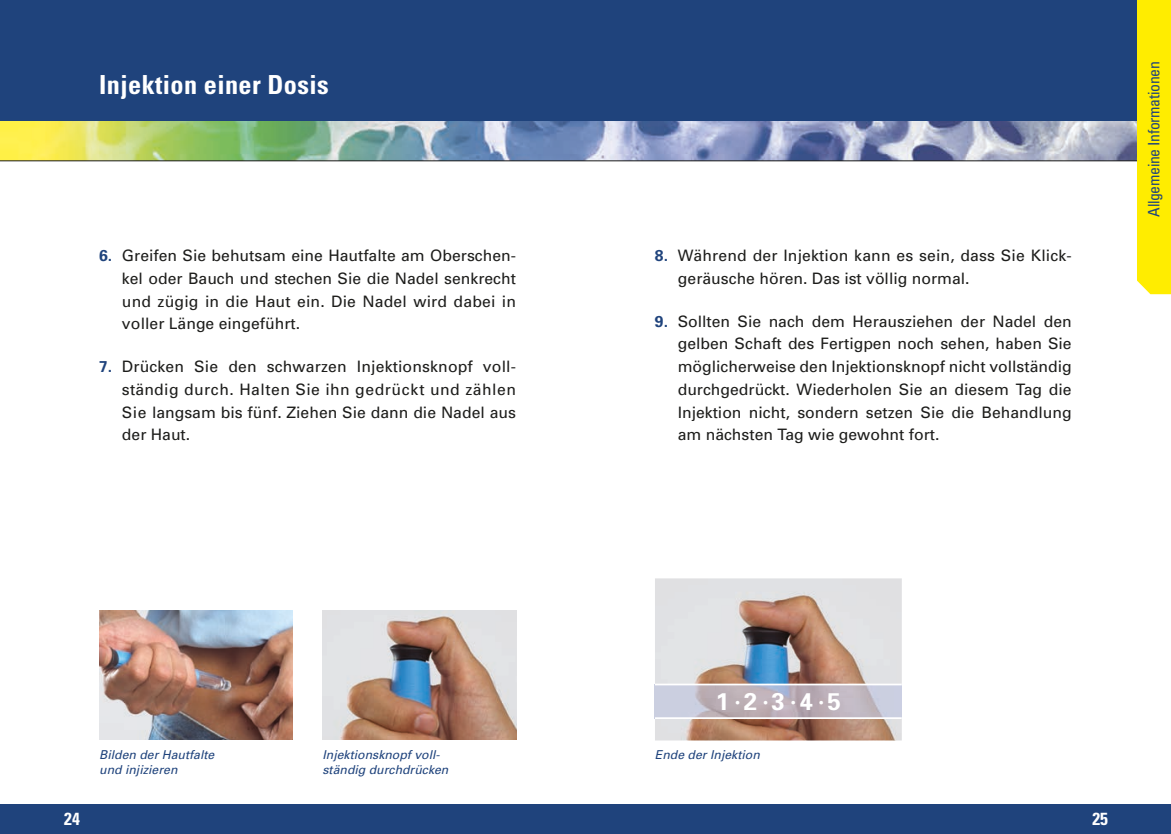
<style>
.page{position:relative;width:1171px;height:834px;background:#fff}
.page>*{position:absolute;margin:0;border:0;box-sizing:border-box;transform-origin:0 0}
.t1{font:700 condensed 26.25px "Univers";letter-spacing:.015em;color:#fff}
.t2{font:700 24.15px "Univers";color:#fff}
.t3{font:700 condensed 17.5px "Univers";color:#fff}
.t4{font:15.75px/22.8px "Univers";color:#1d1d1b;text-align:justify}
.t5{font:condensed 15.75px "Univers";letter-spacing:-.02em;color:#1f437c}
.t6{font:italic 12.25px/14px "Univers";color:#1f437c}
.s1{font-weight:700;color:#1f437c}
.s2{font-size:14.53px}
</style>
<div class="page">
<div style="left:0;top:0;width:1171px;height:122px;background:#1f437c"></div>
<img style="left:0;top:122px;width:1137px;height:38px">
<hr style="left:0;top:160px;width:1171px;height:1px;background:#1d1d1b">
<div style="left:1137px;top:0;width:34px;height:294px;background:#ffed00"></div>
<div style="left:0;top:804px;width:1171px;height:29px;background:#1f437c"></div>
<img style="left:99px;top:610px;width:194px;height:129px">
<img style="left:322px;top:610px;width:194px;height:129px">
<img style="left:655px;top:578px;width:247px;height:162px">
<img style="left:655px;top:685px;width:247px;height:32px">
<hr style="left:655px;top:683px;width:247px;height:2px;background:#fff">
<hr style="left:655px;top:717px;width:247px;height:1px;background:#fff">
<h1 class="t1" style="left:99px;top:69px;width:231px">Injektion einer Dosis</h1>
<p class="t4" style="left:122px;top:244px;width:395px;text-indent:-23px"><span class="s1">6.</span> Greifen Sie behutsam eine Hautfalte am Oberschen&shy;kel oder Bauch und stechen Sie die Nadel senkrecht und zügig in die Haut ein. Die Nadel wird dabei in voller Länge eingeführt.</p>
<p class="t4" style="left:122px;top:355px;width:395px;text-indent:-23px"><span class="s1">7.</span> Drücken Sie den schwarzen Injektionsknopf voll&shy;ständig durch. Halten Sie ihn gedrückt und zählen Sie langsam bis fünf. Ziehen Sie dann die Nadel aus der Haut.</p>
<p class="t4" style="left:678px;top:244px;width:395px;text-indent:-23px"><span class="s1">8.</span> Während der Injektion kann es sein, dass Sie Klick&shy;geräusche hören. Das ist völlig normal.</p>
<p class="t4" style="left:678px;top:309px;width:395px;text-indent:-23px"><span class="s1">9.</span> Sollten Sie nach dem Herausziehen der Nadel den gelben Schaft des Fertigpen noch sehen, haben Sie möglicherweise den Injektionsknopf nicht vollständig durchgedrückt. Wiederholen Sie an diesem Tag die Injektion nicht, sondern setzen Sie die Behandlung am nächsten Tag wie gewohnt fort.</p>
<p class="t5" style="left:1144px;top:217px;width:157px;rotate:-90deg">Allgemeine Informationen</p>
<h2 class="t2" style="left:716px;top:685px;width:126px">1<span class="s2">•</span>2<span class="s2">•</span>3<span class="s2">•</span>4<span class="s2">•</span>5</h2>
<p class="t6" style="left:99px;top:747px;width:117px">Bilden der Hautfalte und injizieren</p>
<p class="t6" style="left:322px;top:747px;width:127px">Injektionsknopf voll&shy;ständig durchdrücken</p>
<p class="t6" style="left:655px;top:747px;width:106px">Ende der Injektion</p>
<p class="t3" style="left:64px;top:807px;width:17px">24</p>
<p class="t3" style="left:1092px;top:807px;width:17px">25</p>
</div>
